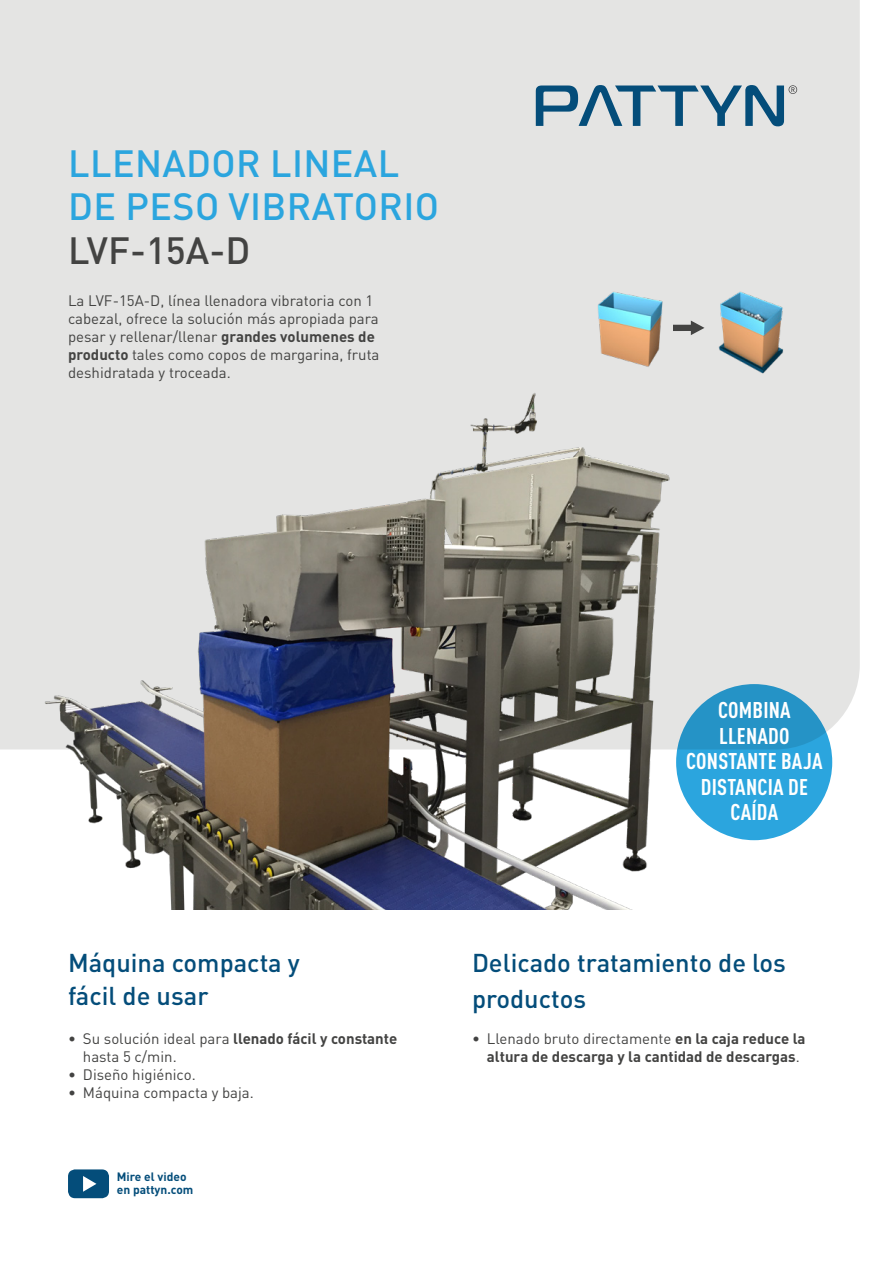
<style>
.page{position:relative;width:893px;height:1263px;background:#fff}
.page>*{position:absolute;margin:0;border:0;box-sizing:border-box;transform-origin:0 0}
.t1{font:500 37.5px/43.5px "DIN Pro";letter-spacing:.01em;color:#2ba5de}
.t2{font:500 37.5px "DIN Pro";color:#434342}
.t3{font:500 25.5px/32.7px "DIN Pro";color:#044d7a}
.t4{font:700 22.5px/25.5px "DIN Cond";letter-spacing:.01em;color:#fff;text-align:center}
.t5{font:15px/18px "DIN Pro";color:#434342}
.t6{font:700 15px/18px "DIN Pro";color:#434342}
.t7{font:700 12px/13.5px "DIN Pro";color:#044d7a}
.s1{font-weight:700}
.s2{font-weight:400}
</style>
<div class="page">
<div style="left:0;top:0;width:860px;height:749px;background:#e4e4e3"></div>
<svg style="left:536px;top:85px;width:261px;height:41px;background:#94aebd"></svg>
<svg style="left:68px;top:1169px;width:41px;height:29px"></svg>
<svg style="left:673px;top:321px;width:31px;height:14px"></svg>
<img style="left:597px;top:291px;width:66px;height:77px">
<img style="left:714px;top:291px;width:81px;height:87px">
<div style="left:676px;top:684px;width:156px;height:156px;background:linear-gradient(to bottom,#2591c3,#2dabe5);border-radius:50%"></div>
<img style="left:37px;top:387px;width:682px;height:523px">
<h1 class="t1" style="left:68px;top:140px;width:372px">LLENADOR LINEAL<br>DE PESO VIBRATORIO</h1>
<h1 class="t2" style="left:68px;top:225px;width:184px">LVF-15A-D</h1>
<p class="t5" style="left:68px;top:291px;width:313px">La LVF-15A-D, línea llenadora vibratoria con 1 cabezal, ofrece la solución más apropiada para pesar y rellenar/llenar <span class="s1">grandes volumenes de producto</span> tales como copos de margarina, fruta deshidratada y troceada.</p>
<h2 class="t3" style="left:68px;top:945px;width:233px">Máquina compacta y fácil de usar</h2>
<p class="t5" style="left:83px;top:1029px;width:316px;text-indent:-15px">• Su solución ideal para <span class="s1">llenado fácil y constante </span>hasta 5 c/min.</p>
<p class="t5" style="left:68px;top:1065px;width:129px">• Diseño higiénico.</p>
<p class="t5" style="left:68px;top:1083px;width:187px">• Máquina compacta y baja.</p>
<p class="t7" style="left:117px;top:1169px;width:78px">Mire el video en pattyn.com</p>
<h3 class="t4" style="left:686px;top:697px;width:138px">COMBINA<br>LLENADO<br>CONSTANTE BAJA<br>DISTANCIA DE<br>CAÍDA</h3>
<h2 class="t3" style="left:472px;top:944px;width:316px;line-height:36px">Delicado tratamiento de los productos</h2>
<p class="t6" style="left:487px;top:1029px;width:320px;text-indent:-15px"><span class="s2">• Llenado bruto directamente</span> en la caja reduce la altura de descarga y la cantidad de descargas<span class="s2">.</span></p>
</div>
